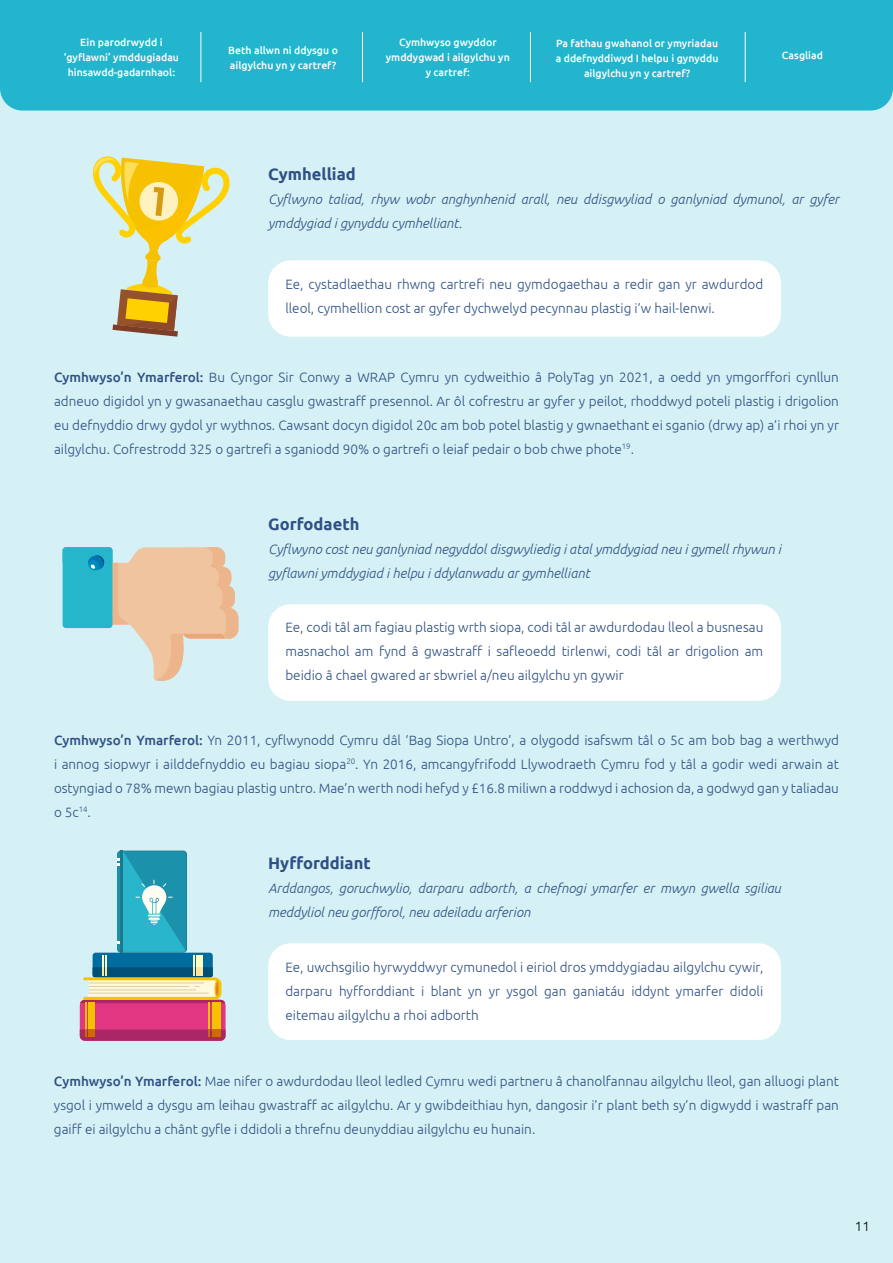
<style>
.page{position:relative;width:893px;height:1263px;background:#d5f1f5}
.page>*{position:absolute;margin:0;border:0;box-sizing:border-box;transform-origin:0 0}
.t1{font:700 16.5px "Ubuntu";color:#2f5085}
.t2{font:300 13.5px/24px "Ubuntu";color:#2f5085;text-align:justify}
.t3{font:italic 300 13.5px/24px "Ubuntu";color:#2f5085}
.t4{font:300 13.5px "Ubuntu";color:#000}
.t5{font:500 10.5px/15px "Ubuntu";color:#fff;text-align:center}
.s1{font-weight:500}
</style>
<div class="page">
<div style="left:268px;top:260px;width:513px;height:77px;background:#fff;border-radius:22px"></div>
<div style="left:268px;top:604px;width:513px;height:97px;background:#fff;border-radius:22px"></div>
<div style="left:268px;top:943px;width:513px;height:97px;background:#fff;border-radius:22px"></div>
<svg style="left:92px;top:156px;width:138px;height:181px"></svg>
<svg style="left:63px;top:547px;width:175px;height:134px"></svg>
<div style="left:80px;top:1000px;width:146px;height:41px;background:#e33682;border-radius:6px"></div>
<div style="left:212px;top:1003px;width:6px;height:34px;background:#f5c200"></div>
<div style="left:89px;top:1003px;width:6px;height:34px;background:#f5c200"></div>
<hr style="left:219px;top:1003px;width:2px;height:34px;background:#f5c200">
<hr style="left:209px;top:1003px;width:1px;height:34px;background:#f5c200">
<hr style="left:86px;top:1003px;width:1px;height:34px;background:#f5c200">
<svg style="left:80px;top:1029px;width:146px;height:12px"></svg>
<div style="left:93px;top:953px;width:120px;height:24px;background:#006b9e;border-radius:3px"></div>
<div style="left:196px;top:955px;width:6px;height:20px;background:#ffffc4"></div>
<hr style="left:193px;top:955px;width:2px;height:20px;background:#ffffc4">
<hr style="left:105px;top:955px;width:2px;height:20px;background:#ffffc4">
<hr style="left:102px;top:955px;width:2px;height:20px;background:#ffffc4">
<svg style="left:80px;top:967px;width:145px;height:36px"></svg>
<svg style="left:117px;top:850px;width:70px;height:103px"></svg>
<hr style="left:121px;top:850px;width:2px;height:103px;background:#1c788a">
<svg style="left:117px;top:851px;width:69px;height:101px"></svg>
<div style="left:0;top:0;width:893px;height:111px;background:#23b5cd"></div>
<hr style="left:201px;top:32px;width:1px;height:50px;background:#fff">
<hr style="left:362px;top:32px;width:1px;height:50px;background:#fff">
<hr style="left:530px;top:32px;width:1px;height:50px;background:#fff">
<hr style="left:745px;top:32px;width:1px;height:50px;background:#fff">
<p class="t5" style="left:64px;top:35px;width:117px">Ein parodrwydd i ‘gyflawni’ ymddugiadau hinsawdd-gadarnhaol:</p>
<p class="t5" style="left:228px;top:42px;width:111px;text-align:left">Beth allwn ni ddysgu o ailgylchu yn y cartref?</p>
<p class="t5" style="left:386px;top:35px;width:126px">Cymhwyso gwyddor ymddygwad i ailgylchu yn y cartref:</p>
<p class="t5" style="left:556px;top:35px;width:164px">Pa fathau gwahanol or ymyriadau a ddefnyddiwyd I helpu i gynyddu ailgylchu yn y cartref?</p>
<p class="t5" style="left:782px;top:47px;width:43px">Casgliad</p>
<p class="t1" style="left:268px;top:164px;width:89px">Cymhelliad</p>
<p class="t3" style="left:268px;top:187px;width:572px">Cyflwyno taliad, rhyw wobr anghynhenid arall, neu ddisgwyliad o ganlyniad dymunol, ar gyfer ymddygiad i gynyddu cymhelliant.</p>
<p class="t2" style="left:285px;top:272px;width:479px">Ee, cystadlaethau rhwng cartrefi neu gymdogaethau a redir gan yr awdurdod lleol, cymhellion cost ar gyfer dychwelyd pecynnau plastig i’w hail-lenwi.</p>
<p class="t2" style="left:54px;top:364px;width:787px"><span class="s1">Cymhwyso’n Ymarferol:</span> Bu Cyngor Sir Conwy a WRAP Cymru yn cydweithio â PolyTag yn 2021, a oedd yn ymgorffori cynllun adneuo digidol yn y gwasanaethau casglu gwastraff presennol. Ar ôl cofrestru ar gyfer y peilot, rhoddwyd poteli plastig i drigolion eu defnyddio drwy gydol yr wythnos. Cawsant docyn digidol 20c am bob potel blastig y gwnaethant ei sganio (drwy ap) a’i rhoi yn yr ailgylchu. Cofrestrodd 325 o gartrefi a sganiodd 90% o gartrefi o leiaf pedair o bob chwe phote<sup>19</sup>.</p>
<p class="t1" style="left:268px;top:514px;width:93px">Gorfodaeth</p>
<p class="t3" style="left:268px;top:537px;width:514px">Cyflwyno cost neu ganlyniad negyddol disgwyliedig i atal ymddygiad neu i gymell rhywun i gyflawni ymddygiad i helpu i ddylanwadu ar gymhelliant</p>
<p class="t2" style="left:285px;top:615px;width:479px">Ee, codi tâl am fagiau plastig wrth siopa, codi tâl ar awdurdodau lleol a busnesau masnachol am fynd â gwastraff i safleoedd tirlenwi, codi tâl ar drigolion am beidio â chael gwared ar sbwriel a/neu ailgylchu yn gywir</p>
<p class="t2" style="left:54px;top:728px;width:786px"><span class="s1">Cymhwyso’n Ymarferol:</span> Yn 2011, cyflwynodd Cymru dâl ‘Bag Siopa Untro’, a olygodd isafswm tâl o 5c am bob bag a werthwyd i annog siopwyr i ailddefnyddio eu bagiau siopa<sup>20</sup>. Yn 2016, amcangyfrifodd Llywodraeth Cymru fod y tâl a godir wedi arwain at ostyngiad o 78% mewn bagiau plastig untro. Mae’n werth nodi hefyd y £16.8 miliwn a roddwyd i achosion da, a godwyd gan y taliadau o 5c<sup>14</sup>.</p>
<p class="t1" style="left:268px;top:853px;width:104px">Hyfforddiant</p>
<p class="t3" style="left:268px;top:876px;width:514px">Arddangos, goruchwylio, darparu adborth, a chefnogi ymarfer er mwyn gwella sgiliau meddyliol neu gorfforol, neu adeiladu arferion</p>
<p class="t2" style="left:285px;top:954px;width:479px">Ee, uwchsgilio hyrwyddwyr cymunedol i eiriol dros ymddygiadau ailgylchu cywir, darparu hyfforddiant i blant yn yr ysgol gan ganiatáu iddynt ymarfer didoli eitemau ailgylchu a rhoi adborth</p>
<p class="t2" style="left:54px;top:1069px;width:787px"><span class="s1">Cymhwyso’n Ymarferol:</span> Mae nifer o awdurdodau lleol ledled Cymru wedi partneru â chanolfannau ailgylchu lleol, gan alluogi plant ysgol i ymweld a dysgu am leihau gwastraff ac ailgylchu. Ar y gwibdeithiau hyn, dangosir i’r plant beth sy’n digwydd i wastraff pan gaiff ei ailgylchu a chânt gyfle i ddidoli a threfnu deunyddiau ailgylchu eu hunain.</p>
<p class="t4" style="left:855px;top:1218px;width:17px">11</p>
</div>
